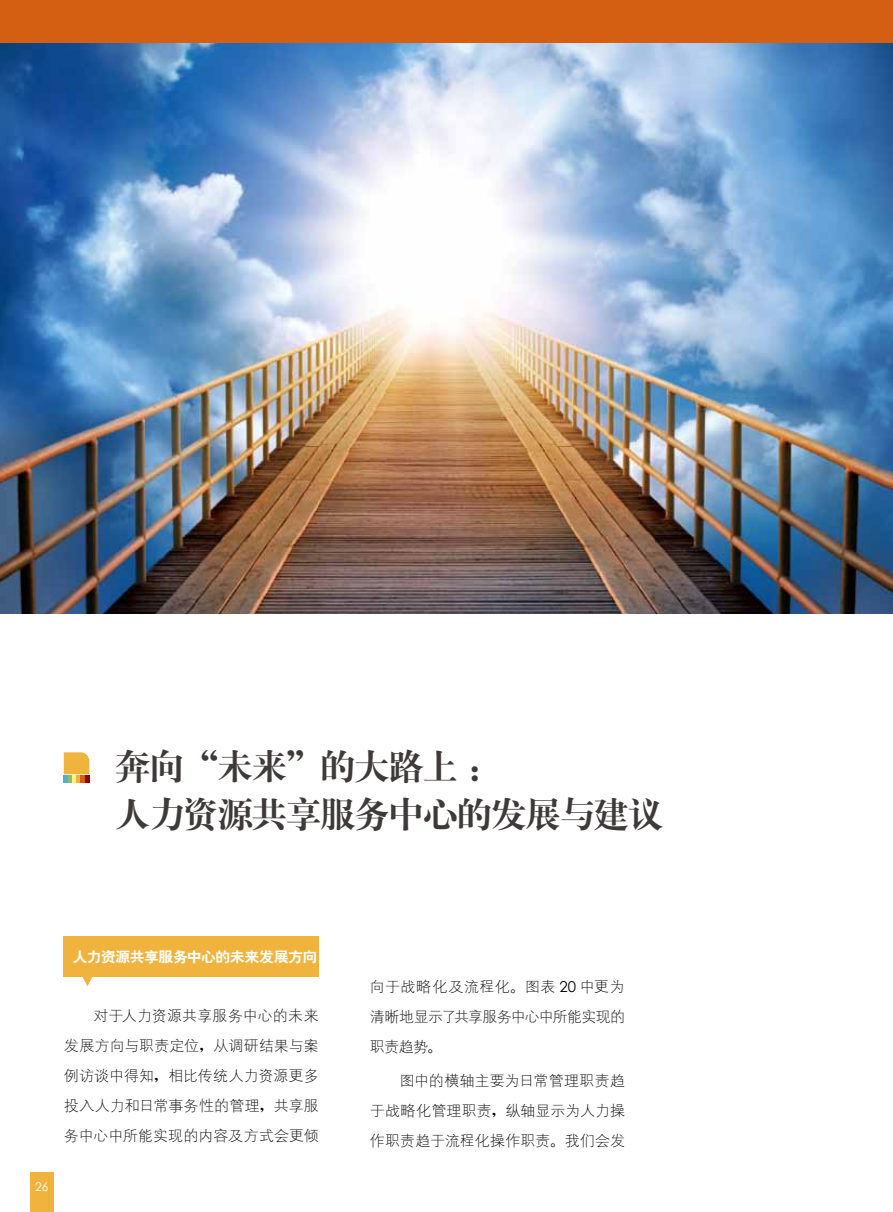
<style>
.page{position:relative;width:893px;height:1212px;background:#fff}
.page>*{position:absolute;margin:0;border:0;box-sizing:border-box;transform-origin:0 0}
.t1{font:36px/47.4px "H Ya 4 gj";letter-spacing:-.05em;color:#3e3a39}
.t2{font:15px/30px "H Yg 1 gj";color:#000;text-align:justify}
.t3{font:14.25px "H Yb 2 gj";letter-spacing:-.045em;color:#fff;scale:1.05 1}
.t4{font:12px "Century Gothic";color:#fff}
.s1{font-family:"H Ya 4 gj"}
.s2{font-family:"Century Gothic"}
</style>
<div class="page">
<div style="left:0;top:0;width:893px;height:44px;background:#d45e12"></div>
<div style="left:30px;top:1172px;width:24px;height:40px;background:#f0b43e"></div>
<img style="left:0;top:44px;width:893px;height:570px">
<svg style="left:64px;top:752px;width:25px;height:31px"></svg>
<div style="left:64px;top:936px;width:255px;height:40px;background:#f0b43e"></div>
<svg style="left:81px;top:976px;width:13px;height:10px"></svg>
<h1 class="t1" style="left:115px;top:743px;width:550px">奔向“未来”的大路上：<br>人力资源共享服务中心的发展与建议</h1>
<p class="t3" style="left:72px;top:949px;width:235px">人力资源共享服务中心的未来发展方向</p>
<p class="t4" style="left:35px;top:1178px;width:15px">26</p>
<p class="t2" style="left:64px;top:1001px;width:257px;text-indent:30px">对于人力资源共享服务中心的未来发展方向与职责定位<span class="s1">，</span>从调研结果与案例访谈中得知<span class="s1">，</span>相比传统人力资源更多投入人力和日常事务性的管理<span class="s1">，</span>共享服务中心中所能实现的内容及方式会更倾</p>
<p class="t2" style="left:370px;top:971px;width:257px">向于战略化及流程化<span class="s1">。</span>图表 <span class="s2">20</span> 中更为清晰地显示了共享服务中心中所能实现的职责趋势<span class="s1">。</span></p>
<p class="t2" style="left:370px;top:1065px;width:257px;text-indent:30px">图中的横轴主要为日常管理职责趋于战略化管理职责<span class="s1">，</span>纵轴显示为人力操作职责趋于流程化操作职责<span class="s1">。</span>我们会发</p>
</div>
